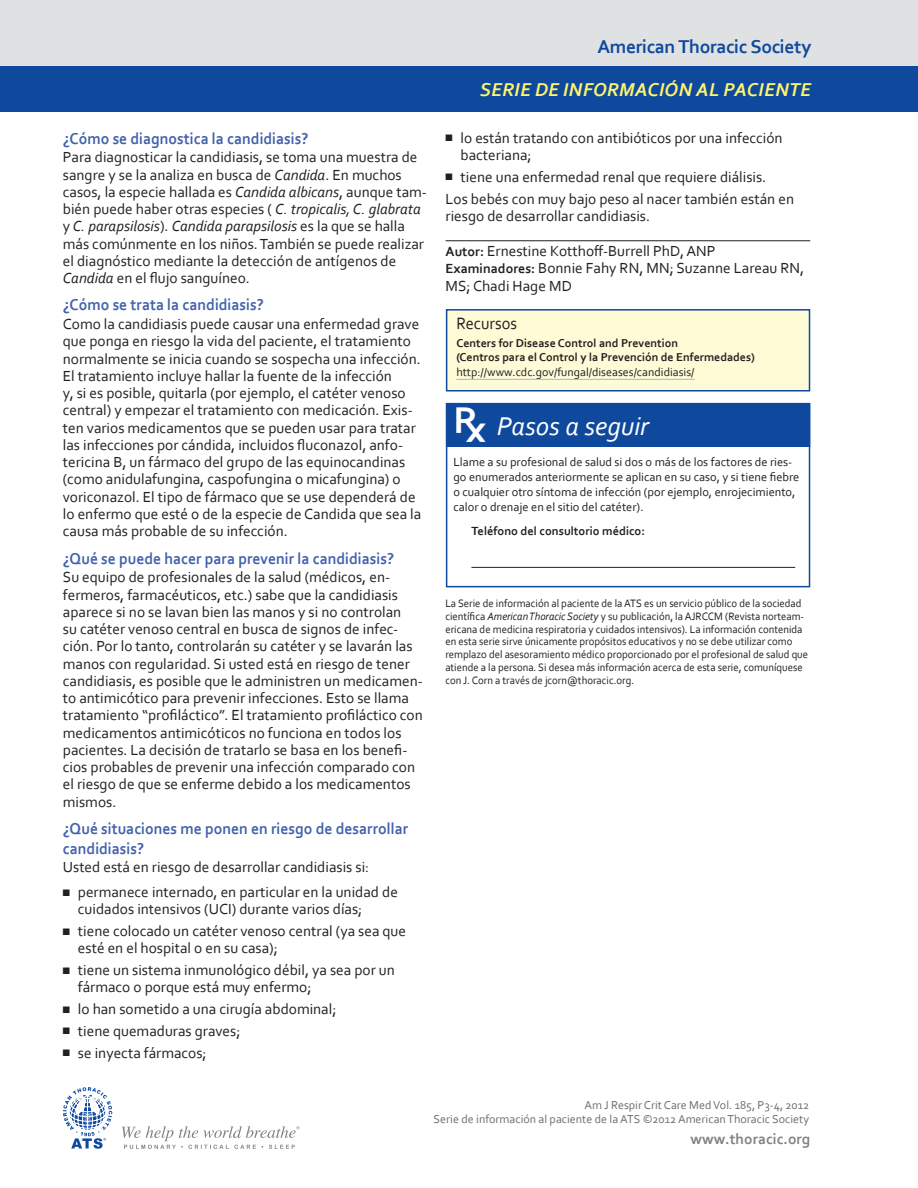
<style>
.page{position:relative;width:918px;height:1188px;background:#fff}
.page>*{position:absolute;margin:0;border:0;box-sizing:border-box;transform-origin:0 0}
.RX_Headline{font:italic 27px "Corbel";color:#fff}
.t1{font:italic 700 19.5px "Corbel";letter-spacing:.02em;color:#fff46d}
.t2{font:700 19.5px "Corbel";letter-spacing:-.02em;color:#0f499d}
.Resources_Box_Title{font:17.25px "Corbel";color:#231f20;scale:.95 1}
.Body_Headline{font:700 16.5px/19.8px "Corbel";color:#4262ac;scale:.95 1}
.t3{font:700 15.45px "Corbel";color:#808285}
.Body{font:15.3px/17.2px "Corbel";color:#231f20}
.Authors{font:15.3px/17.2px "Corbel";color:#231f20}
.Rx_Checkmarks{font:12.3px/15px "Corbel";color:#231f20}
.Rx_Telephone{font:700 12.3px "Corbel";color:#231f20}
.Copyright_Info{font:12px "Corbel";color:#6c6d70}
.Reources_Headline{font:700 12px/13.5px "Corbel";color:#231f20}
.Resources_Listing{font:12px "Corbel";color:#231f20}
.Endnote{font:11.25px/12.8px "Corbel";color:#231f20;scale:.95 1}
.s1{font-style:italic}
.s2{font-weight:700;font-size:13.8px}
.s3{font-family:"Rx";font-style:normal;font-size:34.5px}
</style>
<div class="page">
<div style="left:0;top:0;width:918px;height:66px;background:#e0e1e3"></div>
<div style="left:0;top:66px;width:918px;height:45px;background:#0f499d"></div>
<svg style="left:63px;top:1087px;width:49px;height:62px"></svg>
<svg style="left:122px;top:1126px;width:178px;height:23px"></svg>
<hr style="left:446px;top:241px;width:364px;height:1px;background:#231f20">
<div style="left:447px;top:310px;width:363px;height:81px;background:#fffbd6"></div>
<hr style="left:456px;top:379px;width:239px;height:1px;background:#6bcff6">
<div style="left:446px;top:309px;width:364px;height:83px;border:2px solid #0f499d"></div>
<div style="left:446px;top:403px;width:364px;height:44px;background:#0f499d"></div>
<hr style="left:471px;top:567px;width:324px;height:1px;background:#231f20">
<div style="left:446px;top:403px;width:364px;height:184px;border:2px solid #0f499d"></div>
<p class="Body_Headline" style="left:63px;top:128px;width:260px">¿Cómo se diagnostica la candidiasis?</p>
<p class="Body" style="left:63px;top:148px;width:366px">Para diagnosticar la candidiasis, se toma una muestra de sangre y se la analiza en busca de <span class="s1">Candida</span>. En muchos casos, la especie hallada es <span class="s1">Candida albicans</span>, aunque tam&shy;bién puede haber otras especies ( <span class="s1">C. tropicalis, C. glabrata </span>y <span class="s1">C. parapsilosis</span>). <span class="s1">Candida parapsilosis</span> es la que se halla más comúnmente en los niños. También se puede realizar el diagnóstico mediante la detección de antígenos de <span class="s1">Candida</span> en el flujo sanguíneo.</p>
<p class="Body_Headline" style="left:63px;top:295px;width:213px">¿Cómo se trata la candidiasis?</p>
<p class="Body" style="left:63px;top:315px;width:360px">Como la candidiasis puede causar una enfermedad grave que ponga en riesgo la vida del paciente, el tratamiento normalmente se inicia cuando se sospecha una infección.<br>El tratamiento incluye hallar la fuente de la infección<br>y, si es posible, quitarla (por ejemplo, el catéter venoso central) y empezar el tratamiento con medicación. Exis&shy;ten varios medicamentos que se pueden usar para tratar las infecciones por cándida, incluidos fluconazol, anfo&shy;tericina B, un fármaco del grupo de las equinocandinas (como anidulafungina, caspofungina o micafungina) o voriconazol. El tipo de fármaco que se use dependerá de lo enfermo que esté o de la especie de Candida que sea la causa más probable de su infección.</p>
<p class="Body_Headline" style="left:63px;top:548px;width:350px">¿Qué se puede hacer para prevenir la candidiasis?</p>
<p class="Body" style="left:63px;top:568px;width:362px">Su equipo de profesionales de la salud (médicos, en&shy;fermeros, farmacéuticos, etc.) sabe que la candidiasis aparece si no se lavan bien las manos y si no controlan<br>su catéter venoso central en busca de signos de infec&shy;ción. Por lo tanto, controlarán su catéter y se lavarán las manos con regularidad. Si usted está en riesgo de tener candidiasis, es posible que le administren un medicamen&shy;to antimicótico para prevenir infecciones. Esto se llama tratamiento “profiláctico”. El tratamiento profiláctico con medicamentos antimicóticos no funciona en todos los pacientes. La decisión de tratarlo se basa en los benefi&shy;cios probables de prevenir una infección comparado con el riesgo de que se enferme debido a los medicamentos mismos.</p>
<p class="Body_Headline" style="left:63px;top:818px;width:365px">¿Qué situaciones me ponen en riesgo de desarrollar candidiasis?</p>
<p class="Body" style="left:63px;top:858px;width:308px">Usted está en riesgo de desarrollar candidiasis si:</p>
<p class="Body" style="left:78px;top:883px;width:322px;text-indent:-15px">■ permanece internado, en particular en la unidad de cuidados intensivos (UCI) durante varios días;</p>
<p class="Body" style="left:78px;top:922px;width:330px;text-indent:-15px">■ tiene colocado un catéter venoso central (ya sea que esté en el hospital o en su casa);</p>
<p class="Body" style="left:78px;top:961px;width:318px;text-indent:-15px">■ tiene un sistema inmunológico débil, ya sea por un fármaco o porque está muy enfermo;</p>
<p class="Body" style="left:63px;top:1000px;width:275px">■ lo han sometido a una cirugía abdominal;</p>
<p class="Body" style="left:63px;top:1022px;width:179px">■ tiene quemaduras graves;</p>
<p class="Body" style="left:63px;top:1044px;width:145px">■ se inyecta fármacos;</p>
<p class="t2" style="left:597px;top:34px;width:216px">American Thoracic Society</p>
<p class="t1" style="left:480px;top:78px;width:333px">SERIE DE INFORMACIÓN AL PACIENTE</p>
<p class="Body" style="left:461px;top:129px;width:324px;text-indent:-15px">■ lo están tratando con antibióticos por una infección bacteriana;</p>
<p class="Body" style="left:446px;top:168px;width:322px">■ tiene una enfermedad renal que requiere diálisis.</p>
<p class="Body" style="left:446px;top:189px;width:350px">Los bebés con muy bajo peso al nacer también están en riesgo de desarrollar candidiasis.</p>
<p class="Authors" style="left:446px;top:242px;width:360px"><span class="s2">Autor:</span> Ernestine Kotthoff-Burrell PhD, ANP<br><span class="s2">Examinadores:</span> Bonnie Fahy RN, MN; Suzanne Lareau RN,<br>MS; Chadi Hage MD</p>
<p class="Resources_Box_Title" style="left:456px;top:313px;width:65px">Recursos</p>
<p class="Reources_Headline" style="left:456px;top:336px;width:300px">Centers for Disease Control and Prevention<br>(Centros para el Control y la Prevención de Enfermedades)</p>
<p class="Resources_Listing" style="left:456px;top:364px;width:240px">http://www.cdc.gov/fungal/diseases/candidiasis/</p>
<p class="RX_Headline" style="left:456px;top:409px;width:194px"><span class="s3">R</span> Pasos a seguir</p>
<p class="Rx_Checkmarks" style="left:453px;top:455px;width:348px">Llame a su profesional de salud si dos o más de los factores de ries&shy;go enumerados anteriormente se aplican en su caso, y si tiene fiebre o cualquier otro síntoma de infección (por ejemplo, enrojecimiento, calor o drenaje en el sitio del catéter).</p>
<p class="Rx_Telephone" style="left:471px;top:524px;width:175px">Teléfono del consultorio médico:</p>
<p class="Endnote" style="left:445px;top:597px;width:383px">La Serie de información al paciente de la ATS es un servicio público de la sociedad científica <span class="s1">American Thoracic Society</span> y su publicación, la AJRCCM (Revista norteam&shy;ericana de medicina respiratoria y cuidados intensivos). La información contenida en esta serie sirve únicamente propósitos educativos y no se debe utilizar como remplazo del asesoramiento médico proporcionado por el profesional de salud que atiende a la persona. Si desea más información acerca de esta serie, comuníquese con J. Corn a través de jcorn@thoracic.org.</p>
<p class="Copyright_Info" style="left:585px;top:1098px;width:226px">Am J Respir Crit Care Med Vol. 185, P3-4, 2012</p>
<p class="Copyright_Info" style="left:434px;top:1112px;width:377px">Serie de información al paciente de la ATS ©2012 American Thoracic Society</p>
<p class="t3" style="left:691px;top:1130px;width:121px">www.thoracic.org</p>
</div>
